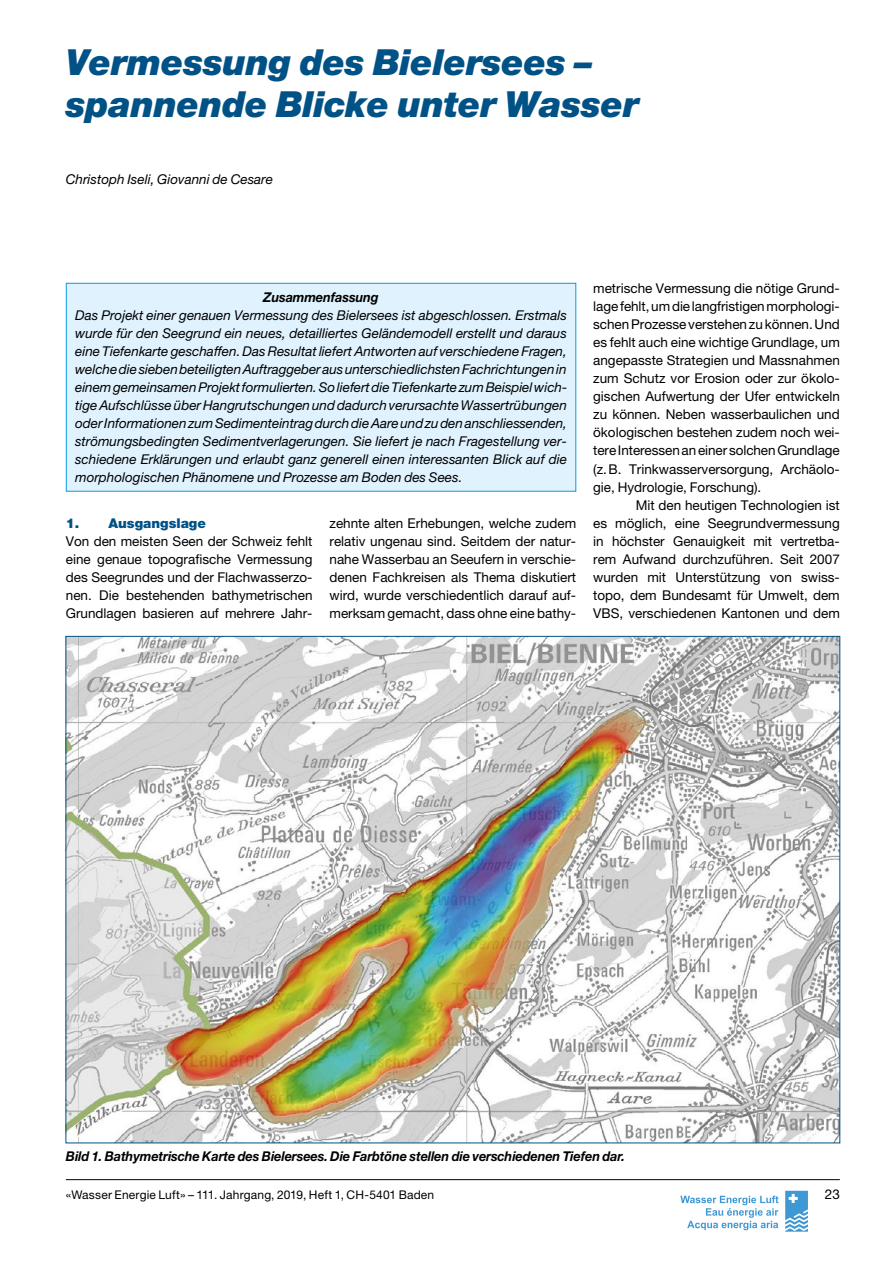
<style>
.page{position:relative;width:893px;height:1263px;background:#fff}
.page>*{position:absolute;margin:0;border:0;box-sizing:border-box;transform-origin:0 0}
.t1{font:italic 900 36px/42px "Helvetica Neue";letter-spacing:-.01em;color:#005286}
.t2{font:13.5px/18.1px "Helvetica Neue";color:#000;text-align:justify}
.t3{font:italic 13.5px/18px "Helvetica Neue";color:#000;text-align:justify}
.t4{font:italic 700 13.5px "Helvetica Neue";letter-spacing:-.01em;color:#000;scale:.95 1}
.t5{font:900 13.5px "Helvetica Neue";color:#005286}
.t6{font:12px "Helvetica Neue";letter-spacing:.01em;color:#000}
</style>
<div class="page">
<hr style="left:66px;top:1179px;width:774px;height:1px;background:#000">
<svg style="left:785px;top:1191px;width:23px;height:41px"></svg>
<svg style="left:680px;top:1195px;width:98px;height:35px"></svg>
<div style="left:66px;top:283px;width:510px;height:208px;background:#dff2fd"></div>
<div style="left:66px;top:283px;width:510px;height:209px;border:1px solid #009fe3"></div>
<img style="left:68px;top:638px;width:770px;height:503px">
<h1 class="t1" style="left:66px;top:40px;width:575px">Vermessung des Bielersees – spannende Blicke unter Wasser</h1>
<p class="t3" style="left:66px;top:170px;width:208px">Christoph Iseli, Giovanni de Cesare</p>
<p class="t4" style="left:263px;top:289px;width:123px">Zusammenfassung</p>
<p class="t3" style="left:75px;top:306px;width:494px">Das Projekt einer genauen Vermessung des Bielersees ist abgeschlossen. Erstmals wurde für den Seegrund ein neues, detailliertes Geländemodell erstellt und daraus eine Tiefenkarte geschaffen. Das Resultat liefert Antworten auf verschiedene Fragen, welche die sieben beteiligten Auftraggeber aus unterschiedlichsten Fachrichtungen in einem gemeinsamen Projekt formulierten. So liefert die Tiefenkarte zum Beispiel wich&shy;tige Aufschlüsse über Hangrutschungen und dadurch verursachte Wassertrübungen oder Informationen zum Sedimenteintrag durch die Aare und zu den anschliessenden, strömungsbedingten Sedimentverlagerungen. Sie liefert je nach Fragestellung ver&shy;schiedene Erklärungen und erlaubt ganz generell einen interessanten Blick auf die morphologischen Phänomene und Prozesse am Boden des Sees.</p>
<p class="t5" style="left:66px;top:515px;width:142px">1. Ausgangslage</p>
<p class="t2" style="left:66px;top:532px;width:248px">Von den meisten Seen der Schweiz fehlt eine genaue topografische Vermessung des Seegrundes und der Flachwasserzo&shy;nen. Die bestehenden bathymetrischen Grundlagen basieren auf mehrere Jahr-</p>
<p class="t2" style="left:330px;top:514px;width:248px">zehnte alten Erhebungen, welche zudem relativ ungenau sind. Seitdem der natur&shy;nahe Wasserbau an Seeufern in verschie&shy;denen Fachkreisen als Thema diskutiert wird, wurde verschiedentlich darauf auf&shy;merksam gemacht, dass ohne eine bathy-</p>
<p class="t2" style="left:593px;top:278px;width:248px">metrische Vermessung die nötige Grund&shy;lage fehlt, um die langfristigen morphologi&shy;schen Prozesse verstehen zu können. Und es fehlt auch eine wichtige Grundlage, um angepasste Strategien und Massnahmen zum Schutz vor Erosion oder zur ökolo&shy;gischen Aufwertung der Ufer entwickeln zu können. Neben wasserbaulichen und ökologischen bestehen zudem noch wei&shy;tere Interessen an einer solchen Grundlage (z.B. Trinkwasserversorgung, Archäolo&shy;gie, Hydrologie, Forschung).</p>
<p class="t2" style="left:593px;top:496px;width:248px;text-indent:43px">Mit den heutigen Technologien ist es möglich, eine Seegrundvermessung in höchster Genauigkeit mit vertretba&shy;rem Aufwand durchzuführen. Seit 2007 wurden mit Unterstützung von swiss&shy;topo, dem Bundesamt für Umwelt, dem VBS, verschiedenen Kantonen und dem</p>
<p class="t4" style="left:66px;top:1148px;width:590px">Bild 1. Bathymetrische Karte des Bielersees. Die Farbtöne stellen die verschiedenen Tiefen dar.</p>
<p class="t6" style="left:66px;top:1188px;width:370px">«Wasser Energie Luft» – 111. Jahrgang, 2019, Heft 1, CH-5401 Baden</p>
<p class="t2" style="left:825px;top:1185px;width:16px">23</p>
</div>
